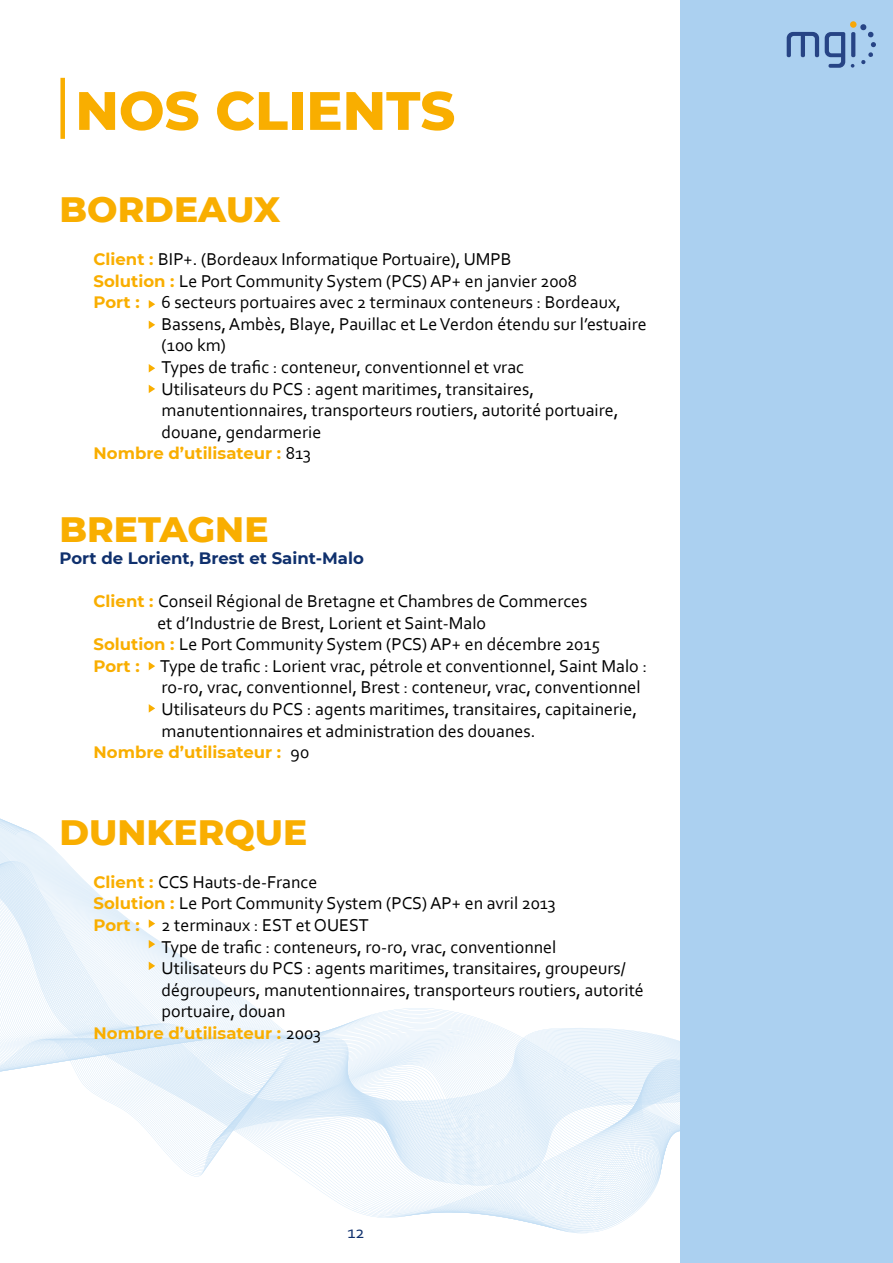
<style>
.page{position:relative;width:893px;height:1263px;background:#fff}
.page>*{position:absolute;margin:0;border:0;box-sizing:border-box;transform-origin:0 0}
.t1{font:800 54px "Montserrat";color:#f9ae00}
.t2{font:800 36px "Montserrat";color:#f9ae00}
.t3{font:18px/21.6px "Corbel";color:#000}
.t4{font:18px "Corbel";color:#0f306d}
.t5{font:700 16.5px "Montserrat";color:#f9ae00}
.t6{font:700 16.5px "Montserrat";color:#0f306d}
.s1{font-family:"Montserrat";font-weight:700;font-size:16.5px;color:#f9ae00}
.s2{font-family:"Corbel";font-weight:400;font-size:18px;color:#000}
</style>
<div class="page">
<div style="left:680px;top:0;width:213px;height:1263px;background:#abd0f0"></div>
<svg style="left:787px;top:32px;width:32px;height:25px"></svg>
<svg style="left:825px;top:32px;width:20px;height:36px"></svg>
<svg style="left:851px;top:32px;width:4px;height:25px"></svg>
<div style="left:850px;top:21px;width:6px;height:7px;background:#f7a70a;border-radius:50%"></div>
<svg style="left:851px;top:64px;width:3px;height:4px"></svg>
<svg style="left:860px;top:24px;width:16px;height:40px"></svg>
<svg style="left:15px;top:829px;width:665px;height:325px"></svg>
<div style="left:60px;top:78px;width:5px;height:61px;background:#f9ae00"></div>
<svg style="left:149px;top:940px;width:6px;height:8px"></svg>
<svg style="left:149px;top:919px;width:6px;height:9px"></svg>
<svg style="left:149px;top:962px;width:6px;height:8px"></svg>
<svg style="left:149px;top:662px;width:6px;height:8px"></svg>
<svg style="left:149px;top:704px;width:6px;height:9px"></svg>
<svg style="left:149px;top:321px;width:6px;height:8px"></svg>
<svg style="left:149px;top:300px;width:6px;height:8px"></svg>
<svg style="left:149px;top:364px;width:6px;height:8px"></svg>
<svg style="left:149px;top:385px;width:6px;height:8px"></svg>
<h1 class="t1" style="left:75px;top:71px;width:381px">NOS CLIENTS</h1>
<h2 class="t2" style="left:60px;top:183px;width:222px">BORDEAUX</h2>
<p class="t3" style="left:94px;top:248px;width:419px"><span class="s1">Client :</span> BIP+. (Bordeaux Informatique Portuaire), UMPB</p>
<p class="t3" style="left:94px;top:269px;width:485px"><span class="s1">Solution :</span> Le Port Community System (PCS) AP+ en janvier 2008</p>
<p class="t3" style="left:94px;top:291px;width:529px"><span class="s1">Port :</span> 6 secteurs portuaires avec 2 terminaux conteneurs : Bordeaux,</p>
<p class="t3" style="left:162px;top:313px;width:487px">Bassens, Ambès, Blaye, Pauillac et Le Verdon étendu sur l’estuaire</p>
<p class="t3" style="left:162px;top:334px;width:66px">(100 km)</p>
<p class="t3" style="left:162px;top:356px;width:364px">Types de trafic : conteneur, conventionnel et vrac</p>
<p class="t3" style="left:162px;top:377px;width:374px">Utilisateurs du PCS : agent maritimes, transitaires,</p>
<p class="t3" style="left:162px;top:399px;width:458px">manutentionnaires, transporteurs routiers, autorité portuaire,</p>
<p class="t3" style="left:162px;top:421px;width:161px">douane, gendarmerie</p>
<p class="t5" style="left:94px;top:442px;width:219px">Nombre d’utilisateur : <span class="s2">813</span></p>
<h2 class="t2" style="left:60px;top:503px;width:210px">BRETAGNE</h2>
<p class="t6" style="left:60px;top:546px;width:306px">Port de Lorient, Brest et Saint-Malo</p>
<p class="t3" style="left:94px;top:590px;width:495px"><span class="s1">Client :</span> Conseil Régional de Bretagne et Chambres de Commerces</p>
<p class="t3" style="left:157px;top:611px;width:330px">et d’Industrie de Brest, Lorient et Saint-Malo</p>
<p class="t3" style="left:94px;top:633px;width:508px"><span class="s1">Solution :</span> Le Port Community System (PCS) AP+ en décembre 2015</p>
<p class="t3" style="left:94px;top:655px;width:555px"><span class="s1">Port :</span> Type de trafic : Lorient vrac, pétrole et conventionnel, Saint Malo :</p>
<p class="t3" style="left:162px;top:676px;width:481px">ro-ro, vrac, conventionnel, Brest : conteneur, vrac, conventionnel</p>
<p class="t3" style="left:162px;top:698px;width:477px">Utilisateurs du PCS : agents maritimes, transitaires, capitainerie,</p>
<p class="t3" style="left:162px;top:719px;width:375px">manutentionnaires et administration des douanes.</p>
<p class="t5" style="left:94px;top:740px;width:217px">Nombre d’utilisateur : <span class="s2">90</span></p>
<h2 class="t2" style="left:60px;top:805px;width:249px">DUNKERQUE</h2>
<p class="t3" style="left:94px;top:871px;width:464px"><span class="s1">Client :</span> CCS Hauts-de-France<br><span class="s1">Solution :</span> Le Port Community System (PCS) AP+ en avril 2013<br><span class="s1">Port :</span> 2 terminaux : EST et OUEST</p>
<p class="t3" style="left:162px;top:935px;width:484px">Type de trafic : conteneurs, ro-ro, vrac, conventionnel Utilisateurs du PCS : agents maritimes, transitaires, groupeurs/ dégroupeurs, manutentionnaires, transporteurs routiers, autorité portuaire, douan</p>
<p class="t5" style="left:94px;top:1021px;width:229px">Nombre d’utilisateur : <span class="s2">2003</span></p>
<p class="t4" style="left:347px;top:1221px;width:19px">12</p>
</div>
